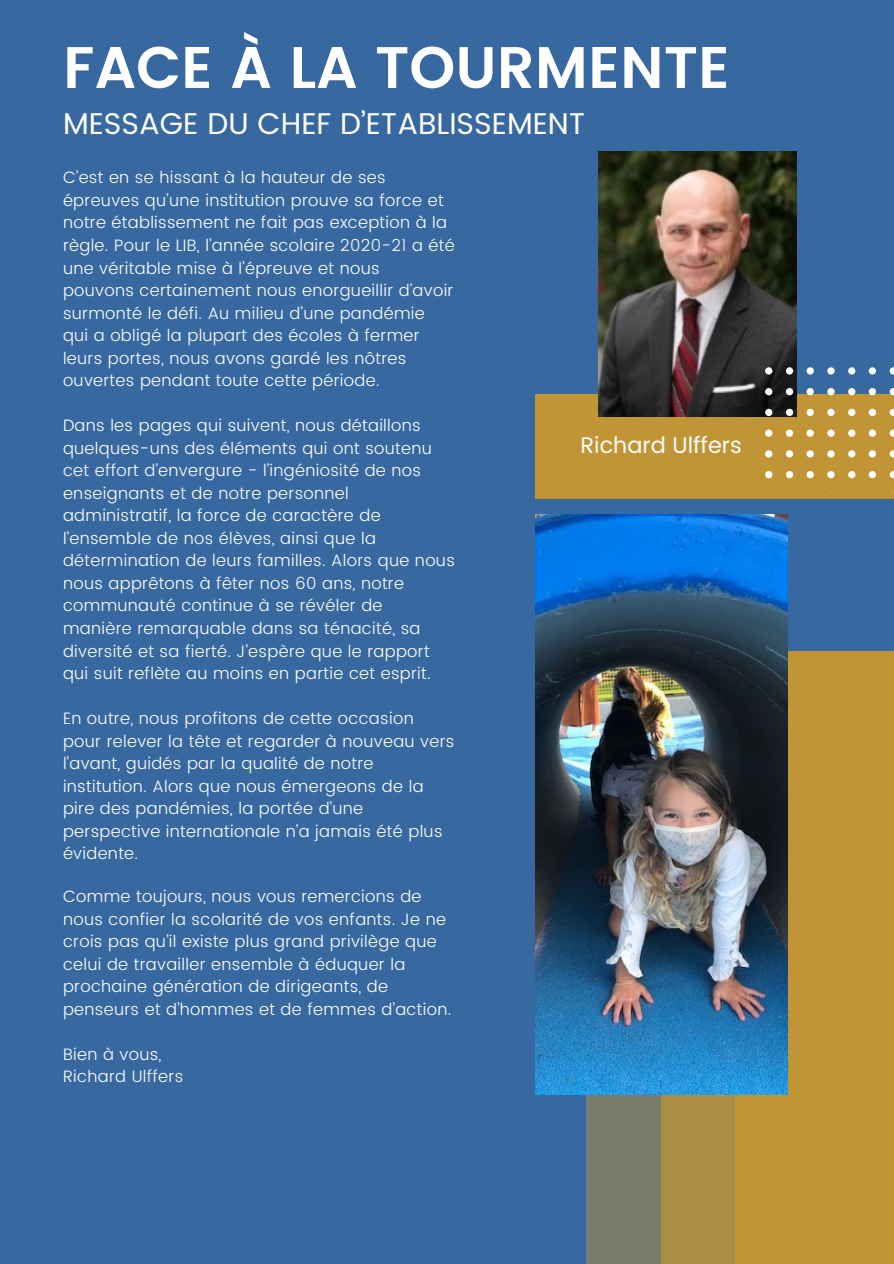
<style>
.page{position:relative;width:894px;height:1264px;background:#fff}
.page>*{position:absolute;margin:0;border:0;box-sizing:border-box;transform-origin:0 0}
.t1{font:600 58.5px "Poppins";color:#fff}
.t2{font:30px "Poppins";color:#fff}
.t3{font:22.5px "Poppins";color:#fff}
.t4{font:300 16.5px/22.5px "Poppins";letter-spacing:.02em;color:#fff}
</style>
<div class="page">
<div style="left:0;top:0;width:893px;height:1263px;background:#3868a0"></div>
<div style="left:586px;top:650px;width:149px;height:613px;background:#797c6d"></div>
<div style="left:661px;top:650px;width:92px;height:613px;background:#ac8d45"></div>
<div style="left:735px;top:650px;width:158px;height:613px;background:#c19435"></div>
<img style="left:535px;top:514px;width:252px;height:580px">
<div style="left:535px;top:394px;width:358px;height:105px;background:#c19435"></div>
<img style="left:598px;top:152px;width:198px;height:264px">
<svg style="left:764px;top:471px;width:8px;height:7px"></svg>
<svg style="left:764px;top:450px;width:8px;height:7px"></svg>
<svg style="left:764px;top:429px;width:8px;height:8px"></svg>
<svg style="left:764px;top:409px;width:8px;height:7px"></svg>
<svg style="left:764px;top:388px;width:8px;height:7px"></svg>
<svg style="left:764px;top:367px;width:8px;height:7px"></svg>
<div style="left:785px;top:471px;width:8px;height:7px;background:#fff;border-radius:50%"></div>
<div style="left:785px;top:450px;width:8px;height:7px;background:#fff;border-radius:50%"></div>
<svg style="left:785px;top:429px;width:8px;height:8px"></svg>
<div style="left:785px;top:409px;width:8px;height:7px;background:#fff;border-radius:50%"></div>
<div style="left:785px;top:388px;width:8px;height:7px;background:#fff;border-radius:50%"></div>
<div style="left:785px;top:367px;width:8px;height:7px;background:#fff;border-radius:50%"></div>
<div style="left:806px;top:471px;width:7px;height:7px;background:#fff;border-radius:50%"></div>
<div style="left:806px;top:450px;width:7px;height:7px;background:#fff;border-radius:50%"></div>
<div style="left:806px;top:429px;width:7px;height:8px;background:#fff;border-radius:50%"></div>
<div style="left:806px;top:409px;width:7px;height:7px;background:#fff;border-radius:50%"></div>
<div style="left:806px;top:388px;width:7px;height:7px;background:#fff;border-radius:50%"></div>
<div style="left:806px;top:367px;width:7px;height:7px;background:#fff;border-radius:50%"></div>
<div style="left:827px;top:471px;width:7px;height:7px;background:#fff;border-radius:50%"></div>
<div style="left:827px;top:450px;width:7px;height:7px;background:#fff;border-radius:50%"></div>
<div style="left:827px;top:429px;width:7px;height:8px;background:#fff;border-radius:50%"></div>
<div style="left:827px;top:409px;width:7px;height:7px;background:#fff;border-radius:50%"></div>
<div style="left:827px;top:388px;width:7px;height:7px;background:#fff;border-radius:50%"></div>
<div style="left:827px;top:367px;width:7px;height:7px;background:#fff;border-radius:50%"></div>
<svg style="left:847px;top:471px;width:8px;height:7px"></svg>
<svg style="left:847px;top:450px;width:8px;height:7px"></svg>
<svg style="left:847px;top:429px;width:8px;height:8px"></svg>
<svg style="left:847px;top:409px;width:8px;height:7px"></svg>
<svg style="left:847px;top:388px;width:8px;height:7px"></svg>
<svg style="left:847px;top:367px;width:8px;height:7px"></svg>
<div style="left:868px;top:471px;width:7px;height:7px;background:#fff;border-radius:50%"></div>
<div style="left:868px;top:450px;width:7px;height:7px;background:#fff;border-radius:50%"></div>
<svg style="left:868px;top:429px;width:7px;height:8px"></svg>
<div style="left:868px;top:409px;width:7px;height:7px;background:#fff;border-radius:50%"></div>
<div style="left:868px;top:388px;width:7px;height:7px;background:#fff;border-radius:50%"></div>
<div style="left:868px;top:367px;width:7px;height:7px;background:#fff;border-radius:50%"></div>
<svg style="left:889px;top:471px;width:4px;height:7px"></svg>
<svg style="left:889px;top:450px;width:4px;height:7px"></svg>
<svg style="left:889px;top:429px;width:4px;height:8px"></svg>
<svg style="left:889px;top:409px;width:4px;height:7px"></svg>
<svg style="left:889px;top:388px;width:4px;height:7px"></svg>
<svg style="left:889px;top:367px;width:4px;height:7px"></svg>
<h1 class="t1" style="left:63px;top:33px;width:668px">FACE À LA TOURMENTE</h1>
<h2 class="t2" style="left:63px;top:106px;width:523px">MESSAGE DU CHEF D’ETABLISSEMENT</h2>
<p class="t4" style="left:63px;top:166px;width:393px">C’est en se hissant à la hauteur de ses épreuves qu’une institution prouve sa force et notre établissement ne fait pas exception à la règle. Pour le LIB, l’année scolaire 2020-21 a été une véritable mise à l'épreuve et nous<br>pouvons certainement nous enorgueillir d’avoir surmonté le défi. Au milieu d’une pandémie<br>qui a obligé la plupart des écoles à fermer leurs portes, nous avons gardé les nôtres ouvertes pendant toute cette période.</p>
<p class="t4" style="left:63px;top:414px;width:393px">Dans les pages qui suivent, nous détaillons quelques-uns des éléments qui ont soutenu cet effort d’envergure - l’ingéniosité de nos enseignants et de notre personnel administratif, la force de caractère de l’ensemble de nos élèves, ainsi que la détermination de leurs familles. Alors que nous nous apprêtons à fêter nos 60 ans, notre communauté continue à se révéler de manière remarquable dans sa ténacité, sa diversité et sa fierté. J’espère que le rapport qui suit reflète au moins en partie cet esprit.</p>
<p class="t4" style="left:63px;top:707px;width:393px">En outre, nous profitons de cette occasion pour relever la tête et regarder à nouveau vers l’avant, guidés par la qualité de notre institution. Alors que nous émergeons de la pire des pandémies, la portée d’une perspective internationale n’a jamais été plus évidente.</p>
<p class="t4" style="left:63px;top:885px;width:389px">Comme toujours, nous vous remercions de nous confier la scolarité de vos enfants. Je ne crois pas qu’il existe plus grand privilège que celui de travailler ensemble à éduquer la prochaine génération de dirigeants, de penseurs et d’hommes et de femmes d’action.</p>
<p class="t4" style="left:63px;top:1042px;width:122px">Bien à vous,<br>Richard Ulffers</p>
<h3 class="t3" style="left:580px;top:431px;width:163px">Richard Ulffers</h3>
</div>
